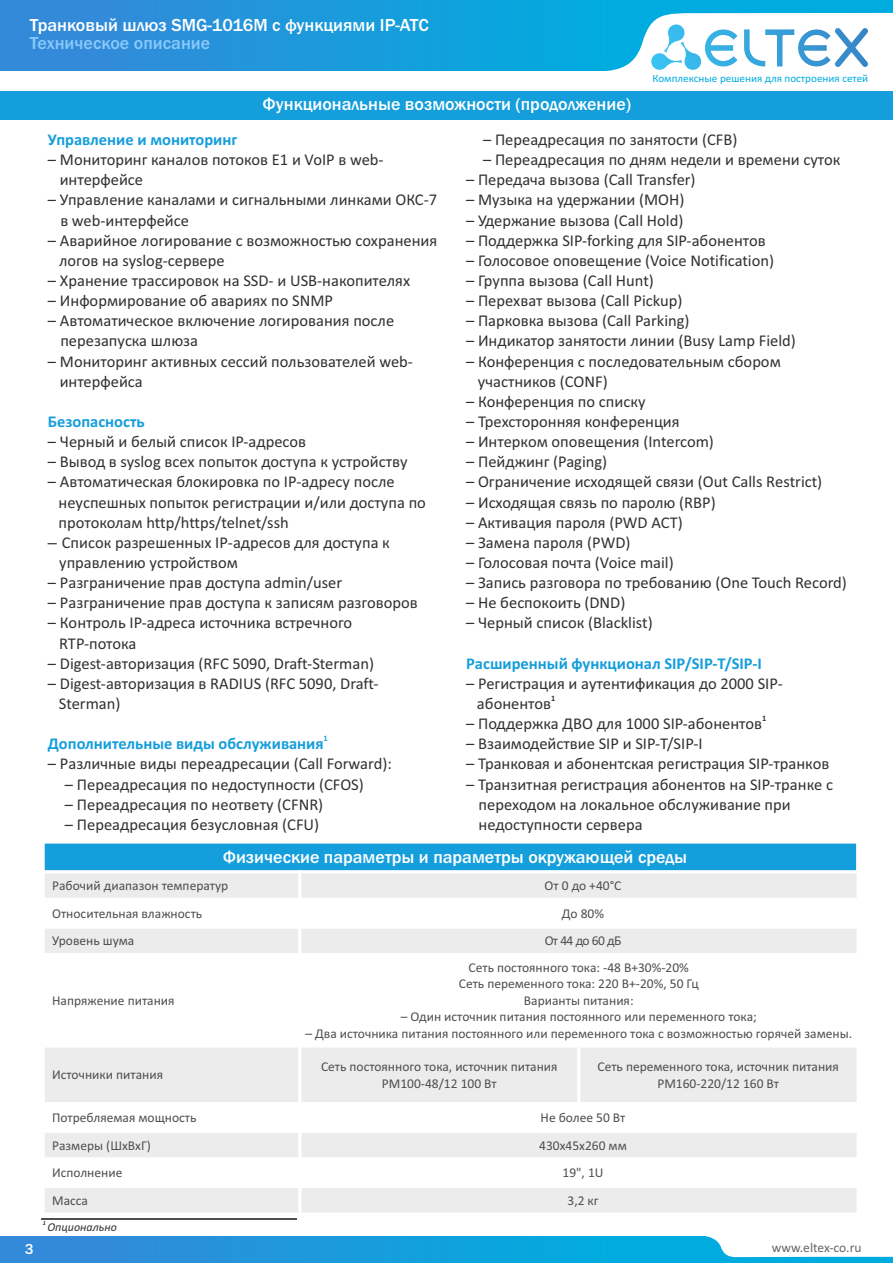
<style>
.page{position:relative;width:893px;height:1263px;background:#fff}
.page>*{position:absolute;margin:0;border:0;box-sizing:border-box;transform-origin:0 0}
.t1{font:500 18px "Franklin Gothic";color:#fff}
.t2{font:500 18px "Franklin Gothic";color:#8ac9fc}
.t3{font:16.5px/20.1px "Calibri";color:#313130}
.t4{font:700 16.5px "Calibri";color:#159edc}
.t5{font:500 15px "Franklin Gothic";color:#fff}
.t6{font:13.5px/16.5px "Calibri";color:#4e4e4d;text-align:center}
.t7{font:13.5px "Calibri";color:#666}
.t8{font:italic 12px "Calibri";color:#313130}
.t9{font:11.1px "Calibri";color:#00acdf}
.t10{font:700 8.25px "Calibri";color:#313130}
.t11{font:700 8.25px "Calibri";color:#159edc}
.t12{font:italic 700 6px "Calibri";color:#313130}
.s1{font-family:"Arial"}
</style>
<div class="page">
<div style="left:0;top:1236px;width:893px;height:27px;background:linear-gradient(to right,#3489d9,#00b4e0)"></div>
<svg style="left:703px;top:1236px;width:190px;height:21px"></svg>
<div style="left:0;top:91px;width:893px;height:29px;background:#159edc"></div>
<div style="left:0;top:0;width:893px;height:71px;background:linear-gradient(to right,#3489d9,#00b4e0)"></div>
<svg style="left:589px;top:13px;width:304px;height:58px"></svg>
<hr style="left:42px;top:1218px;width:255px;height:2px;background:#4e4e4d">
<div style="left:44px;top:842px;width:814px;height:30px;background:#159edc"></div>
<div style="left:44px;top:872px;width:256px;height:27px;background:#ececec"></div>
<div style="left:300px;top:872px;width:558px;height:27px;background:#ececec"></div>
<div style="left:44px;top:927px;width:256px;height:28px;background:#ececec"></div>
<div style="left:300px;top:927px;width:558px;height:28px;background:#ececec"></div>
<div style="left:44px;top:1046px;width:256px;height:57px;background:#ececec"></div>
<div style="left:300px;top:1046px;width:279px;height:57px;background:#ececec"></div>
<div style="left:579px;top:1046px;width:279px;height:57px;background:#ececec"></div>
<div style="left:44px;top:1131px;width:256px;height:28px;background:#ececec"></div>
<div style="left:300px;top:1131px;width:558px;height:28px;background:#ececec"></div>
<div style="left:44px;top:1186px;width:256px;height:28px;background:#ececec"></div>
<div style="left:300px;top:1186px;width:558px;height:28px;background:#ececec"></div>
<hr style="left:43px;top:840px;width:2px;height:376px;background:#fff">
<hr style="left:298px;top:870px;width:3px;height:346px;background:#fff">
<hr style="left:577px;top:1044px;width:3px;height:61px;background:#fff">
<hr style="left:857px;top:870px;width:2px;height:346px;background:#fff">
<hr style="left:856px;top:840px;width:3px;height:33px;background:#fff">
<hr style="left:43px;top:1212px;width:816px;height:4px;background:#fff">
<hr style="left:43px;top:1185px;width:816px;height:3px;background:#fff">
<hr style="left:43px;top:1157px;width:816px;height:3px;background:#fff">
<hr style="left:43px;top:1129px;width:816px;height:4px;background:#fff">
<hr style="left:43px;top:1102px;width:816px;height:3px;background:#fff">
<hr style="left:43px;top:1044px;width:816px;height:3px;background:#fff">
<hr style="left:43px;top:953px;width:816px;height:3px;background:#fff">
<hr style="left:43px;top:925px;width:816px;height:4px;background:#fff">
<hr style="left:43px;top:898px;width:816px;height:3px;background:#fff">
<hr style="left:43px;top:870px;width:816px;height:3px;background:#fff">
<hr style="left:43px;top:840px;width:816px;height:3px;background:#fff">
<p class="t1" style="left:30px;top:19px;width:400px">Транковый шлюз SMG-1016M с функциями IP-АТС</p>
<p class="t2" style="left:30px;top:36px;width:182px">Техническое описание</p>
<p class="t1" style="left:262px;top:97px;width:370px">Функциональные возможности (продолжение)</p>
<p class="t9" style="left:652px;top:73px;width:217px">Комплексные решения для построения сетей</p>
<p class="t4" style="left:48px;top:133px;width:191px">Управление и мониторинг</p>
<p class="t3" style="left:60px;top:151px;width:325px;text-indent:-12px">– Мониторинг каналов потоков Е1 и VoIP в web&shy;интерфейсе</p>
<p class="t3" style="left:60px;top:191px;width:378px;text-indent:-12px">– Управление каналами и сигнальными линками ОКС-7 в web-интерфейсе</p>
<p class="t3" style="left:59px;top:231px;width:380px;text-indent:-11px">– Аварийное логирование с возможностью сохранения логов на syslog-сервере</p>
<p class="t3" style="left:48px;top:272px;width:364px">– Хранение трассировок на SSD- и USB-накопителях</p>
<p class="t3" style="left:48px;top:292px;width:287px">– Информирование об авариях по SNMP</p>
<p class="t3" style="left:60px;top:312px;width:335px;text-indent:-12px">– Автоматическое включение логирования после перезапуска шлюза</p>
<p class="t3" style="left:60px;top:352px;width:355px;text-indent:-12px">– Мониторинг активных сессий пользователей web&shy;интерфейса</p>
<p class="t4" style="left:48px;top:415px;width:98px">Безопасность</p>
<p class="t3" style="left:48px;top:433px;width:260px">– Черный и белый список IP-адресов</p>
<p class="t3" style="left:48px;top:453px;width:361px">– Вывод в syslog всех попыток доступа к устройству</p>
<p class="t3" style="left:59px;top:473px;width:369px;text-indent:-11px">– Автоматическая блокировка по IP-адресу после неуспешных попыток регистрации и/или доступа по протоколам http/https/telnet/ssh</p>
<p class="t3" style="left:59px;top:534px;width:332px;text-indent:-11px"><span class="s1">–</span> Список разрешенных IP-адресов для доступа к управлению устройством</p>
<p class="t3" style="left:48px;top:574px;width:296px">– Разграничение прав доступа admin/user</p>
<p class="t3" style="left:48px;top:594px;width:371px">– Разграничение прав доступа к записям разговоров</p>
<p class="t3" style="left:59px;top:614px;width:295px;text-indent:-11px">– Контроль IP-адреса источника встречного<br>RTP-потока</p>
<p class="t3" style="left:48px;top:654px;width:327px">– Digest-авторизация (RFC 5090, Draft-Sterman)</p>
<p class="t3" style="left:59px;top:675px;width:321px;text-indent:-11px">– Digest-авторизация в RADIUS (RFC 5090, Draft-<br>Sterman)</p>
<p class="t11" style="left:324px;top:735px;width:6px">1</p>
<p class="t4" style="left:48px;top:737px;width:277px">Дополнительные виды обслуживания</p>
<p class="t3" style="left:48px;top:755px;width:345px">– Различные виды переадресации (Call Forward):</p>
<p class="t3" style="left:65px;top:775px;width:300px">– Переадресация по недоступности (CFOS)</p>
<p class="t3" style="left:65px;top:795px;width:260px">– Переадресация по неответу (CFNR)</p>
<p class="t3" style="left:65px;top:816px;width:256px">– Переадресация безусловная (CFU)</p>
<p class="t3" style="left:483px;top:131px;width:256px">– Переадресация по занятости (CFB)</p>
<p class="t3" style="left:483px;top:151px;width:359px">– Переадресация по дням недели и времени суток</p>
<p class="t3" style="left:466px;top:171px;width:231px">– Передача вызова (Call Transfer)</p>
<p class="t3" style="left:466px;top:191px;width:220px">– Музыка на удержании (MOH)</p>
<p class="t3" style="left:466px;top:211px;width:219px">– Удержание вызова (Call Hold)</p>
<p class="t3" style="left:466px;top:231px;width:301px">– Поддержка SIP-forking для SIP-абонентов</p>
<p class="t3" style="left:466px;top:252px;width:310px">– Голосовое оповещение (Voice Notification)</p>
<p class="t3" style="left:466px;top:272px;width:189px">– Группа вызова (Call Hunt)</p>
<p class="t3" style="left:466px;top:292px;width:218px">– Перехват вызова (Call Pickup)</p>
<p class="t3" style="left:466px;top:312px;width:225px">– Парковка вызова (Call Parking)</p>
<p class="t3" style="left:466px;top:332px;width:331px">– Индикатор занятости линии (Busy Lamp Field)</p>
<p class="t3" style="left:478px;top:352px;width:304px;text-indent:-12px">– Конференция с последовательным сбором участников (CONF)</p>
<p class="t3" style="left:466px;top:393px;width:181px">– Конференция по списку</p>
<p class="t3" style="left:466px;top:413px;width:215px">– Трехсторонняя конференция</p>
<p class="t3" style="left:466px;top:433px;width:249px">– Интерком оповещения (Intercom)</p>
<p class="t3" style="left:466px;top:453px;width:143px">– Пейджинг (Paging)</p>
<p class="t3" style="left:466px;top:473px;width:358px">– Ограничение исходящей связи (Out Calls Restrict)</p>
<p class="t3" style="left:466px;top:493px;width:251px">– Исходящая связь по паролю (RBP)</p>
<p class="t3" style="left:466px;top:513px;width:218px">– Активация пароля (PWD ACT)</p>
<p class="t3" style="left:466px;top:534px;width:166px">– Замена пароля (PWD)</p>
<p class="t3" style="left:466px;top:554px;width:209px">– Голосовая почта (Voice mail)</p>
<p class="t3" style="left:466px;top:574px;width:382px">– Запись разговора по требованию (One Touch Record)</p>
<p class="t3" style="left:466px;top:594px;width:161px">– Не беспокоить (DND)</p>
<p class="t3" style="left:466px;top:614px;width:188px">– Черный список (Blacklist)</p>
<p class="t4" style="left:466px;top:656px;width:297px">Расширенный функционал SIP/SIP-T/SIP-I</p>
<p class="t3" style="left:466px;top:675px;width:318px">– Регистрация и аутентификация до 2000 SIP-</p>
<p class="t10" style="left:551px;top:694px;width:6px">1</p>
<p class="t3" style="left:477px;top:695px;width:76px">абонентов</p>
<p class="t10" style="left:762px;top:715px;width:6px">1</p>
<p class="t3" style="left:466px;top:715px;width:297px">– Поддержка ДВО для 1000 SIP-абонентов</p>
<p class="t3" style="left:466px;top:735px;width:238px">– Взаимодействие SIP и SIP-T/SIP-I</p>
<p class="t3" style="left:466px;top:755px;width:365px">– Транковая и абонентская регистрация SIP-транков</p>
<p class="t3" style="left:479px;top:775px;width:356px;text-indent:-12px">– Транзитная регистрация абонентов на SIP-транке с переходом на локальное обслуживание при недоступности сервера</p>
<p class="t1" style="left:223px;top:850px;width:466px">Физические параметры и параметры окружающей среды</p>
<p class="t6" style="left:52px;top:878px;width:178px">Рабочий диапазон температур</p>
<p class="t6" style="left:545px;top:878px;width:78px">От 0 до +40°С</p>
<p class="t6" style="left:52px;top:906px;width:152px">Относительная влажность</p>
<p class="t6" style="left:562px;top:906px;width:44px">До 80%</p>
<p class="t6" style="left:52px;top:934px;width:84px">Уровень шума</p>
<p class="t6" style="left:545px;top:934px;width:78px">От 44 до 60 дБ</p>
<p class="t6" style="left:52px;top:993px;width:124px">Напряжение питания</p>
<p class="t6" style="left:459px;top:960px;width:241px">Сеть постоянного тока: -48 В+30%-20%<br>Сеть переменного тока: 220 В+-20%, 50 Гц<br>Варианты питания:</p>
<p class="t6" style="left:401px;top:1010px;width:357px">– Один источник питания постоянного или переменного тока;</p>
<p class="t6" style="left:305px;top:1026px;width:548px">– Два источника питания постоянного или переменного тока с возможностью горячей замены.</p>
<p class="t6" style="left:52px;top:1068px;width:112px">Источники питания</p>
<p class="t6" style="left:321px;top:1059px;width:238px">Сеть постоянного тока, источник питания<br>PM100-48/12 100 Вт</p>
<p class="t6" style="left:597px;top:1059px;width:243px">Сеть переменного тока, источник питания<br>PM160-220/12 160 Вт</p>
<p class="t6" style="left:52px;top:1110px;width:146px">Потребляемая мощность</p>
<p class="t6" style="left:541px;top:1110px;width:86px">Не более 50 Вт</p>
<p class="t6" style="left:52px;top:1138px;width:100px">Размеры (ШхВхГ)</p>
<p class="t6" style="left:539px;top:1138px;width:89px">430х45х260 мм</p>
<p class="t6" style="left:52px;top:1166px;width:72px">Исполнение</p>
<p class="t6" style="left:562px;top:1166px;width:43px">19", 1U</p>
<p class="t6" style="left:52px;top:1193px;width:37px">Масса</p>
<p class="t6" style="left:567px;top:1193px;width:33px">3,2 кг</p>
<p class="t12" style="left:43px;top:1221px;width:5px">1</p>
<p class="t8" style="left:47px;top:1222px;width:71px">Опционально</p>
<p class="t5" style="left:25px;top:1243px;width:10px">3</p>
<p class="t7" style="left:772px;top:1242px;width:91px">www.eltex-co.ru</p>
</div>
